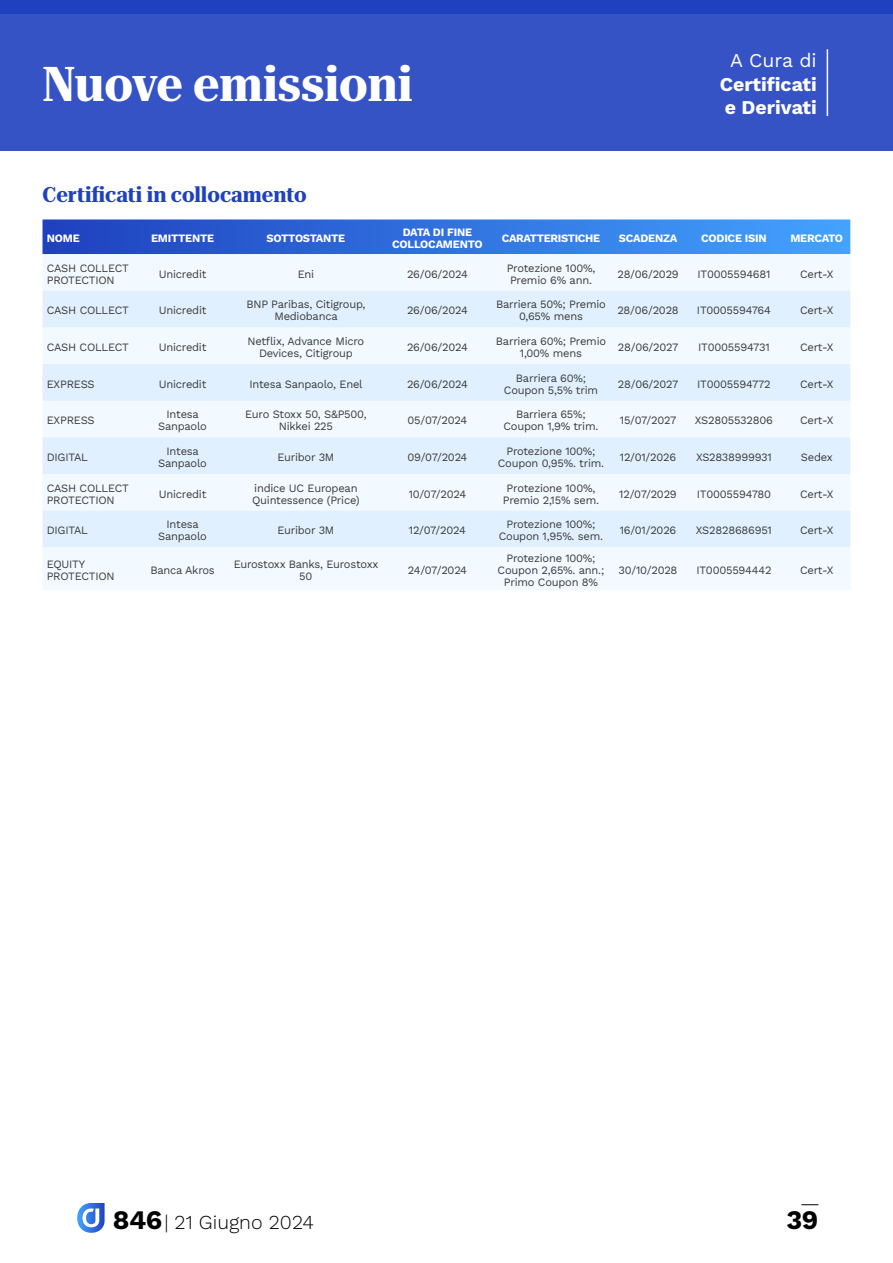
<style>
.page{position:relative;width:893px;height:1263px;background:#fff}
.page>*{position:absolute;margin:0;border:0;box-sizing:border-box;transform-origin:0 0}
.t1{font:700 semi-condensed 48px "Roboto Serif 120 pt";color:#fff}
.t2{font:700 26.7px "Work Sans";color:#000}
.t3{font:700 semi-condensed 21px "Roboto Serif 120 pt";color:#1f40bf}
.t4{font:300 19.8px "Work Sans";color:#000}
.t5{font:700 19.5px/23.4px "Work Sans";color:#fff}
.t6{font:19.5px "Work Sans";color:#fff}
.t7{font:11.25px/12px "Work Sans";letter-spacing:-.02em;color:#3c3c3b;text-align:center}
.t8{font:700 11.25px/12.8px "Work Sans";letter-spacing:-.02em;color:#fff;text-align:center}
.s1{font-weight:700;font-size:26.7px}
</style>
<div class="page">
<svg style="left:77px;top:1203px;width:28px;height:30px"></svg>
<svg style="left:801px;top:1204px;width:17px;height:1px"></svg>
<div style="left:0;top:0;width:893px;height:15px;background:#1f40bf"></div>
<div style="left:0;top:15px;width:893px;height:136px;background:#3553c5"></div>
<hr style="left:827px;top:49px;width:1px;height:67px;background:#fff">
<svg style="left:43px;top:219px;width:807px;height:35px;background:#3373df"></svg>
<div style="left:43px;top:254px;width:807px;height:336px;background:#f2f9ff"></div>
<svg style="left:43px;top:291px;width:807px;height:256px;fill:#e1f0ff"></svg>
<h1 class="t1" style="left:43px;top:45px;width:372px">Nuove emissioni</h1>
<h3 class="t6" style="left:730px;top:46px;width:88px">A Cura di</h3>
<h3 class="t5" style="left:720px;top:72px;width:98px">Certificati e Derivati</h3>
<h3 class="t3" style="left:43px;top:178px;width:266px">Certificati in collocamento</h3>
<p class="t8" style="left:47px;top:231px;width:34px">NOME</p>
<p class="t8" style="left:151px;top:231px;width:65px">EMITTENTE</p>
<p class="t8" style="left:267px;top:231px;width:80px">SOTTOSTANTE</p>
<p class="t8" style="left:392px;top:225px;width:92px">DATA DI FINE<br>COLLOCAMENTO</p>
<p class="t8" style="left:502px;top:231px;width:100px">CARATTERISTICHE</p>
<p class="t8" style="left:619px;top:231px;width:60px">SCADENZA</p>
<p class="t8" style="left:701px;top:231px;width:67px">CODICE ISIN</p>
<p class="t8" style="left:790px;top:231px;width:54px">MERCATO</p>
<p class="t7" style="left:47px;top:261px;width:84px;text-align:left">CASH COLLECT<br>PROTECTION</p>
<p class="t7" style="left:159px;top:267px;width:49px">Unicredit</p>
<p class="t7" style="left:298px;top:267px;width:18px">Eni</p>
<p class="t7" style="left:407px;top:267px;width:62px">26/06/2024</p>
<p class="t7" style="left:507px;top:261px;width:90px">Protezione 100%,<br>Premio 6% ann.</p>
<p class="t7" style="left:617px;top:267px;width:63px">28/06/2029</p>
<p class="t7" style="left:697px;top:267px;width:74px">IT0005594681</p>
<p class="t7" style="left:800px;top:267px;width:35px">Cert-X</p>
<p class="t7" style="left:47px;top:304px;width:84px">CASH COLLECT</p>
<p class="t7" style="left:159px;top:304px;width:49px">Unicredit</p>
<p class="t7" style="left:246px;top:298px;width:121px">BNP Paribas, Citigroup,<br>Mediobanca</p>
<p class="t7" style="left:407px;top:304px;width:62px">26/06/2024</p>
<p class="t7" style="left:496px;top:298px;width:111px">Barriera 50%; Premio<br>0,65% mens</p>
<p class="t7" style="left:617px;top:304px;width:63px">28/06/2028</p>
<p class="t7" style="left:697px;top:304px;width:76px">IT0005594764</p>
<p class="t7" style="left:800px;top:304px;width:35px">Cert-X</p>
<p class="t7" style="left:47px;top:341px;width:84px">CASH COLLECT</p>
<p class="t7" style="left:159px;top:341px;width:49px">Unicredit</p>
<p class="t7" style="left:248px;top:335px;width:118px">Netflix, Advance Micro<br>Devices, Citigroup</p>
<p class="t7" style="left:407px;top:341px;width:62px">26/06/2024</p>
<p class="t7" style="left:496px;top:335px;width:112px">Barriera 60%; Premio<br>1,00% mens</p>
<p class="t7" style="left:618px;top:341px;width:62px">28/06/2027</p>
<p class="t7" style="left:698px;top:341px;width:73px">IT0005594731</p>
<p class="t7" style="left:800px;top:341px;width:35px">Cert-X</p>
<p class="t7" style="left:47px;top:377px;width:50px">EXPRESS</p>
<p class="t7" style="left:159px;top:377px;width:49px">Unicredit</p>
<p class="t7" style="left:250px;top:377px;width:115px">Intesa Sanpaolo, Enel</p>
<p class="t7" style="left:407px;top:377px;width:62px">26/06/2024</p>
<p class="t7" style="left:504px;top:371px;width:96px">Barriera 60%;<br>Coupon 5,5% trim</p>
<p class="t7" style="left:618px;top:377px;width:62px">28/06/2027</p>
<p class="t7" style="left:697px;top:377px;width:75px">IT0005594772</p>
<p class="t7" style="left:800px;top:377px;width:35px">Cert-X</p>
<p class="t7" style="left:47px;top:414px;width:50px">EXPRESS</p>
<p class="t7" style="left:158px;top:408px;width:50px">Intesa<br>Sanpaolo</p>
<p class="t7" style="left:245px;top:408px;width:123px">Euro Stoxx 50, S&amp;P500,<br>Nikkei 225</p>
<p class="t7" style="left:408px;top:414px;width:61px">05/07/2024</p>
<p class="t7" style="left:504px;top:408px;width:96px">Barriera 65%;<br>Coupon 1,9% trim.</p>
<p class="t7" style="left:620px;top:414px;width:58px">15/07/2027</p>
<p class="t7" style="left:695px;top:414px;width:80px">XS2805532806</p>
<p class="t7" style="left:800px;top:414px;width:35px">Cert-X</p>
<p class="t7" style="left:47px;top:451px;width:43px">DIGITAL</p>
<p class="t7" style="left:158px;top:445px;width:50px">Intesa<br>Sanpaolo</p>
<p class="t7" style="left:277px;top:451px;width:59px">Euribor 3M</p>
<p class="t7" style="left:407px;top:451px;width:61px">09/07/2024</p>
<p class="t7" style="left:498px;top:445px;width:108px">Protezione 100%;<br>Coupon 0,95%. trim.</p>
<p class="t7" style="left:620px;top:451px;width:58px">12/01/2026</p>
<p class="t7" style="left:696px;top:451px;width:77px">XS2838999931</p>
<p class="t7" style="left:801px;top:451px;width:33px">Sedex</p>
<p class="t7" style="left:47px;top:481px;width:84px;text-align:left">CASH COLLECT<br>PROTECTION</p>
<p class="t7" style="left:159px;top:487px;width:49px">Unicredit</p>
<p class="t7" style="left:252px;top:481px;width:109px;text-align:left">indice UC European<br>Quintessence (Price)</p>
<p class="t7" style="left:409px;top:487px;width:59px">10/07/2024</p>
<p class="t7" style="left:503px;top:481px;width:98px">Protezione 100%,<br>Premio 2,15% sem.</p>
<p class="t7" style="left:619px;top:487px;width:59px">12/07/2029</p>
<p class="t7" style="left:697px;top:487px;width:76px">IT0005594780</p>
<p class="t7" style="left:800px;top:487px;width:35px">Cert-X</p>
<p class="t7" style="left:47px;top:524px;width:43px">DIGITAL</p>
<p class="t7" style="left:158px;top:518px;width:50px">Intesa<br>Sanpaolo</p>
<p class="t7" style="left:277px;top:524px;width:59px">Euribor 3M</p>
<p class="t7" style="left:409px;top:524px;width:59px">12/07/2024</p>
<p class="t7" style="left:499px;top:518px;width:106px">Protezione 100%;<br>Coupon 1,95%. sem.</p>
<p class="t7" style="left:620px;top:524px;width:58px">16/01/2026</p>
<p class="t7" style="left:696px;top:524px;width:78px">XS2828686951</p>
<p class="t7" style="left:800px;top:524px;width:35px">Cert-X</p>
<p class="t7" style="left:47px;top:558px;width:70px;text-align:left">EQUITY<br>PROTECTION</p>
<p class="t7" style="left:150px;top:564px;width:66px">Banca Akros</p>
<p class="t7" style="left:234px;top:558px;width:146px">Eurostoxx Banks, Eurostoxx<br>50</p>
<p class="t7" style="left:408px;top:564px;width:61px">24/07/2024</p>
<p class="t7" style="left:498px;top:552px;width:108px">Protezione 100%;<br>Coupon 2,65%. ann.;<br>Primo Coupon 8%</p>
<p class="t7" style="left:619px;top:564px;width:60px">30/10/2028</p>
<p class="t7" style="left:696px;top:564px;width:77px">IT0005594442</p>
<p class="t7" style="left:800px;top:564px;width:35px">Cert-X</p>
<h3 class="t4" style="left:113px;top:1207px;width:203px"><span class="s1">846</span>| 21 Giugno 2024</h3>
<h2 class="t2" style="left:787px;top:1199px;width:33px">39</h2>
</div>
